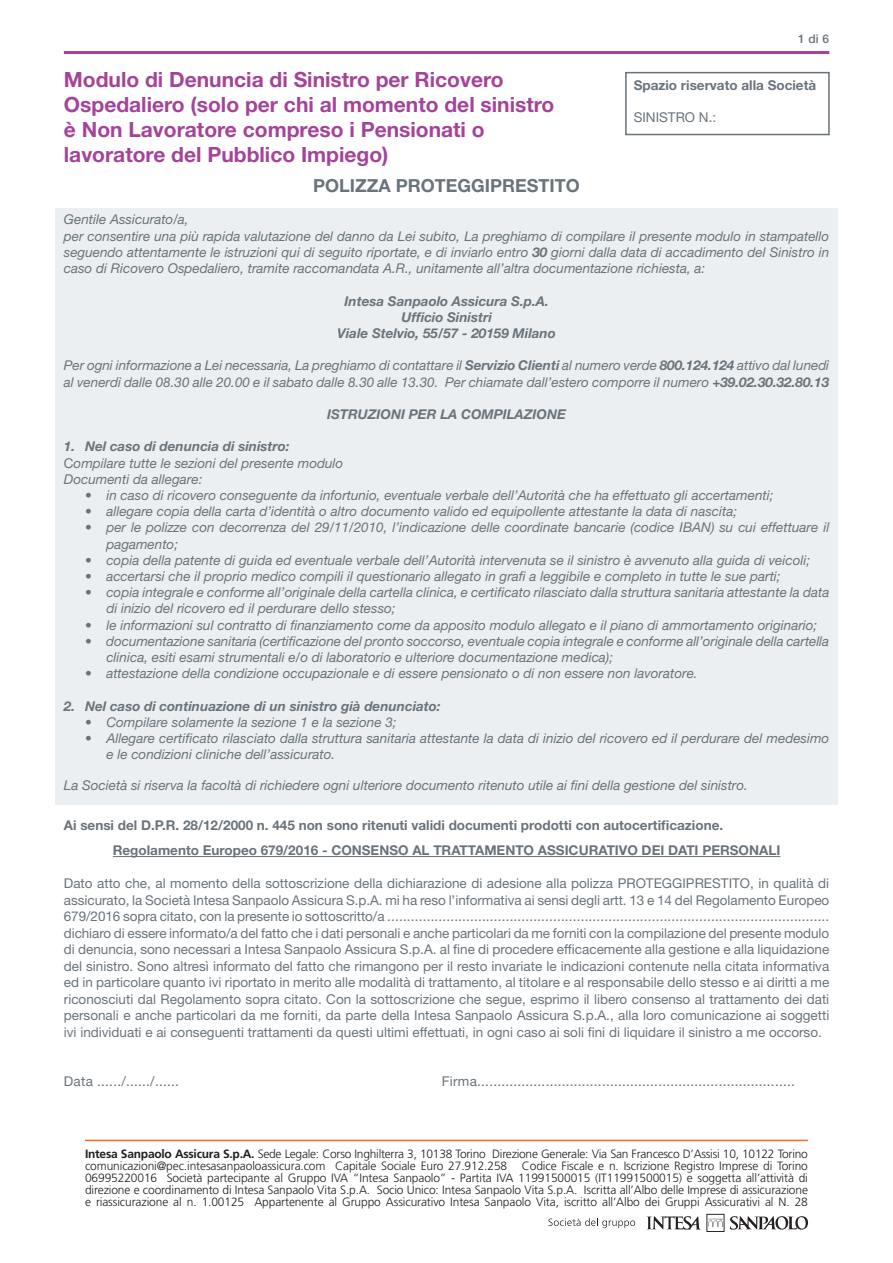
<style>
.page{position:relative;width:893px;height:1263px;background:#fff}
.page>*{position:absolute;margin:0;border:0;box-sizing:border-box;transform-origin:0 0}
.t1{font:700 21px/25.2px "Helvetica Neue LT Std";color:#a44499}
.t2{font:700 18px "Helvetica Neue LT Std";color:#6a737b}
.t3{font:italic 13.5px/16.2px "Helvetica Neue LT Std";color:#6a737b}
.t4{font:13.5px/16.5px "Helvetica Neue LT Std";color:#6a737b;text-align:justify}
.t5{font:700 13.5px/25px "Helvetica Neue LT Std";color:#6a737b}
.t6{font:italic 700 13.5px/16.2px "Helvetica Neue LT Std";color:#6a737b;text-align:center}
.t7{font:300 12px/12.1px "Frutiger LT Std";letter-spacing:-.01em;color:#231f20;text-align:justify}
.t8{font:500 12px "Helvetica Neue LT Std";color:#6a737b}
.s1{font-weight:700}
.s2{font-style:normal}
</style>
<div class="page">
<div style="left:55px;top:208px;width:783px;height:597px;background:#ebeff1"></div>
<hr style="left:113px;top:856px;width:667px;height:1px;background:#6a737b">
<hr style="left:64px;top:51px;width:765px;height:3px;background:#a44499">
<div style="left:625px;top:72px;width:205px;height:63px;border:2px solid #6a737b"></div>
<hr style="left:85px;top:1140px;width:723px;height:1px;background:#f36e23">
<svg style="left:730px;top:1216px;width:78px;height:13px"></svg>
<svg style="left:647px;top:1214px;width:77px;height:18px"></svg>
<svg style="left:549px;top:1218px;width:86px;height:10px"></svg>
<p class="t8" style="left:798px;top:31px;width:32px">1 di 6</p>
<h1 class="t1" style="left:64px;top:66px;width:492px">Modulo di Denuncia di Sinistro per Ricovero Ospedaliero (solo per chi al momento del sinistro è Non Lavoratore compreso i Pensionati o lavoratore del Pubblico Impiego)</h1>
<h2 class="t2" style="left:313px;top:174px;width:268px">POLIZZA PROTEGGIPRESTITO</h2>
<p class="t3" style="left:64px;top:211px;width:767px">Gentile Assicurato/a,<br>per consentire una più rapida valutazione del danno da Lei subito, La preghiamo di compilare il presente modulo in stampatello seguendo attentamente le istruzioni qui di seguito riportate, e di inviarlo entro <span class="s1">30</span> giorni dalla data di accadimento del Sinistro in caso di Ricovero Ospedaliero, tramite raccomandata A.R., unitamente all’altra documentazione richiesta, a:</p>
<p class="t6" style="left:337px;top:292px;width:220px">Intesa Sanpaolo Assicura S.p.A.<br>Ufficio Sinistri<br>Viale Stelvio, 55/57 - 20159 Milano</p>
<p class="t3" style="left:64px;top:357px;width:767px">Per ogni informazione a Lei necessaria, La preghiamo di contattare il <span class="s1">Servizio Clienti</span> al numero verde <span class="s1">800.124.124</span> attivo dal lunedì al venerdì dalle 08.30 alle 20.00 e il sabato dalle 8.30 alle 13.30. Per chiamate dall’estero comporre il numero <span class="s1">+39.02.30.32.80.13</span></p>
<p class="t6" style="left:327px;top:406px;width:241px">ISTRUZIONI PER LA COMPILAZIONE</p>
<p class="t3" style="left:64px;top:438px;width:281px"><span class="s1">1. Nel caso di denuncia di sinistro:<br></span><span class="s2">C</span>ompilare tutte le sezioni del presente modulo<br>Documenti da allegare:</p>
<p class="t3" style="left:85px;top:487px;width:690px">• in caso di ricovero conseguente da infortunio, eventuale verbale dell’Autorità che ha effettuato gli accertamenti;</p>
<p class="t3" style="left:85px;top:503px;width:653px">• allegare copia della carta d’identità o altro documento valido ed equipollente attestante la data di nascita;</p>
<p class="t3" style="left:106px;top:519px;width:724px;text-indent:-21px">• per le polizze con decorrenza del 29/11/2010, l’indicazione delle coordinate bancarie (codice IBAN) su cui effettuare il pagamento;</p>
<p class="t3" style="left:85px;top:552px;width:727px">• copia della patente di guida ed eventuale verbale dell’Autorità intervenuta se il sinistro è avvenuto alla guida di veicoli;</p>
<p class="t3" style="left:85px;top:568px;width:697px">• accertarsi che il proprio medico compili il questionario allegato in grafi a leggibile e completo in tutte le sue parti;</p>
<p class="t3" style="left:106px;top:584px;width:724px;text-indent:-21px">• copia integrale e conforme all’originale della cartella clinica, e certificato rilasciato dalla struttura sanitaria attestante la data di inizio del ricovero ed il perdurare dello stesso;</p>
<p class="t3" style="left:85px;top:616px;width:734px">• le informazioni sul contratto di finanziamento come da apposito modulo allegato e il piano di ammortamento originario;</p>
<p class="t3" style="left:106px;top:633px;width:724px;text-indent:-21px">• documentazione sanitaria (certificazione del pronto soccorso, eventuale copia integrale e conforme all’originale della cartella clinica, esiti esami strumentali e/o di laboratorio e ulteriore documentazione medica);</p>
<p class="t3" style="left:85px;top:665px;width:614px">• attestazione della condizione occupazionale e di essere pensionato o di non essere non lavoratore.</p>
<p class="t6" style="left:64px;top:697px;width:378px">2. Nel caso di continuazione di un sinistro già denunciato:</p>
<p class="t3" style="left:85px;top:714px;width:313px">• Compilare solamente la sezione 1 e la sezione 3;</p>
<p class="t3" style="left:106px;top:730px;width:724px;text-indent:-21px">• Allegare certificato rilasciato dalla struttura sanitaria attestante la data di inizio del ricovero ed il perdurare del medesimo e le condizioni cliniche dell’assicurato.</p>
<p class="t3" style="left:64px;top:777px;width:685px">La Società si riserva la facoltà di richiedere ogni ulteriore documento ritenuto utile ai fini della gestione del sinistro.</p>
<p class="t5" style="left:113px;top:812px;width:669px;text-indent:-49px">Ai sensi del D.P.R. 28/12/2000 n. 445 non sono ritenuti validi documenti prodotti con autocertificazione.<br>Regolamento Europeo 679/2016 - CONSENSO AL TRATTAMENTO ASSICURATIVO DEI DATI PERSONALI</p>
<p class="t4" style="left:64px;top:875px;width:767px">Dato atto che, al momento della sottoscrizione della dichiarazione di adesione alla polizza PROTEGGIPRESTITO, in qualità di assicurato, la Società Intesa Sanpaolo Assicura S.p.A. mi ha reso l’informativa ai sensi degli artt. 13 e 14 del Regolamento Europeo 679/2016 sopra citato, con la presente io sottoscritto/a ................................................................................................................ dichiaro di essere informato/a del fatto che i dati personali e anche particolari da me forniti con la compilazione del presente modulo di denuncia, sono necessari a Intesa Sanpaolo Assicura S.p.A. al fine di procedere efficacemente alla gestione e alla liquidazione del sinistro. Sono altresì informato del fatto che rimangono per il resto invariate le indicazioni contenute nella citata informativa ed in particolare quanto ivi riportato in merito alle modalità di trattamento, al titolare e al responsabile dello stesso e ai diritti a me riconosciuti dal Regolamento sopra citato. Con la sottoscrizione che segue, esprimo il libero consenso al trattamento dei dati personali e anche particolari da me forniti, da parte della Intesa Sanpaolo Assicura S.p.A., alla loro comunicazione ai soggetti ivi individuati e ai conseguenti trattamenti da questi ultimi effettuati, in ogni caso ai soli fini di liquidare il sinistro a me occorso.</p>
<p class="t4" style="left:64px;top:1073px;width:117px">Data ....../....../......</p>
<p class="t4" style="left:442px;top:1073px;width:354px">Firma...............................................................................</p>
<p class="t5" style="left:634px;top:72px;width:184px">Spazio riservato alla Società</p>
<p class="t4" style="left:634px;top:109px;width:84px">SINISTRO N.:</p>
<p class="t7" style="left:85px;top:1148px;width:724px"><span class="s1">Intesa Sanpaolo Assicura S.p.A.</span> Sede Legale: Corso Inghilterra 3, 10138 Torino Direzione Generale: Via San Francesco D’Assisi 10, 10122 Torino comunicazioni@pec.intesasanpaoloassicura.com Capitale Sociale Euro 27.912.258 Codice Fiscale e n. Iscrizione Registro Imprese di Torino 06995220016 Società partecipante al Gruppo IVA “Intesa Sanpaolo” - Partita IVA 11991500015 (IT11991500015) e soggetta all’attività di direzione e coordinamento di Intesa Sanpaolo Vita S.p.A. Socio Unico: Intesa Sanpaolo Vita S.p.A. Iscritta all’Albo delle Imprese di assicurazione e riassicurazione al n. 1.00125 Appartenente al Gruppo Assicurativo Intesa Sanpaolo Vita, iscritto all’Albo dei Gruppi Assicurativi al N. 28</p>
</div>
